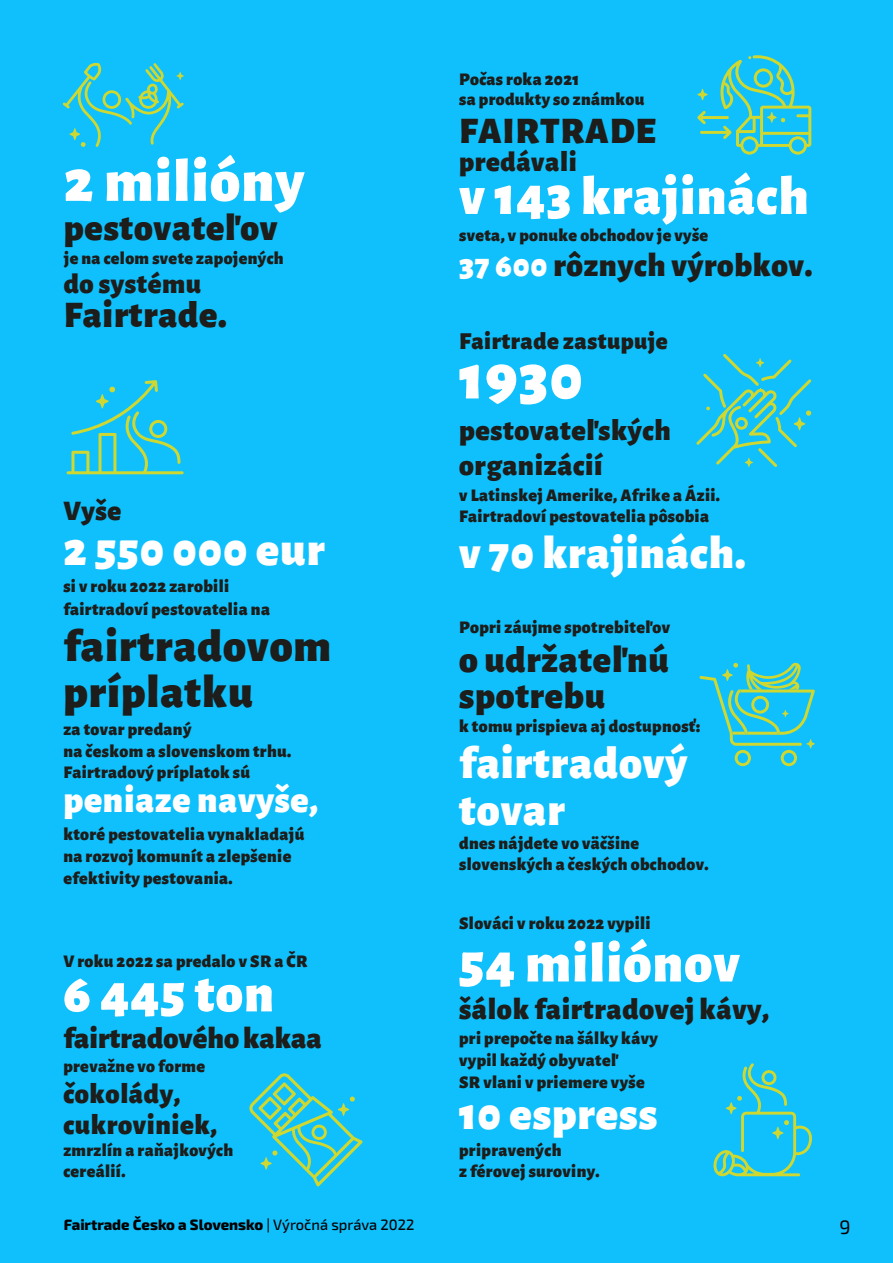
<style>
.page{position:relative;width:893px;height:1263px;background:#0fc0fc}
.page>*{position:absolute;margin:0;border:0;box-sizing:border-box;transform-origin:0 0}
.t1{font:900 64.95px "Alegreya Sans";color:#fff}
.t2{font:900 60.6px "Alegreya Sans";letter-spacing:.02em;color:#fff}
.t3{font:900 56.4px "Alegreya Sans";letter-spacing:.02em;color:#fff}
.t4{font:900 54.9px "Alegreya Sans";letter-spacing:.02em;color:#fff}
.t5{font:900 47.7px "Alegreya Sans";letter-spacing:.02em;color:#fff}
.t6{font:900 46.2px/46.2px "Alegreya Sans";letter-spacing:.02em;color:#fff}
.t7{font:900 46.2px/46.2px "Alegreya Sans";letter-spacing:.02em;color:#1d1d1b}
.t8{font:900 37.8px/36.2px "Alegreya Sans";letter-spacing:.02em;color:#1d1d1b}
.t9{font:900 37.5px "Alegreya Sans";letter-spacing:.02em;color:#fff}
.t10{font:900 33.15px "Alegreya Sans";letter-spacing:.02em;color:#1d1d1b}
.t11{font:900 30.3px "Alegreya Sans";letter-spacing:.02em;color:#1d1d1b}
.t12{font:900 30.3px "Alegreya Sans";color:#1d1d1b}
.t13{font:900 29.85px/34.5px "Alegreya Sans";letter-spacing:.02em;color:#1d1d1b}
.t14{font:900 28.5px/30.9px "Alegreya Sans";letter-spacing:.02em;color:#1d1d1b}
.t15{font:900 24.6px "Alegreya Sans";letter-spacing:.02em;color:#1d1d1b}
.t16{font:19.5px "Exo 2";color:#000}
.t17{font:900 17.85px/22.4px "Alegreya Sans";letter-spacing:.02em;color:#1d1d1b}
.t18{font:800 15px "Exo 2";color:#000}
.s1{font-weight:500}
.s2{color:#fff}
</style>
<div class="page">
<svg style="left:63px;top:63px;width:121px;height:84px"></svg>
<svg style="left:699px;top:662px;width:116px;height:104px"></svg>
<svg style="left:713px;top:1063px;width:99px;height:113px"></svg>
<svg style="left:249px;top:1073px;width:113px;height:113px"></svg>
<svg style="left:697px;top:55px;width:114px;height:100px"></svg>
<svg style="left:67px;top:380px;width:117px;height:94px"></svg>
<svg style="left:696px;top:354px;width:115px;height:113px"></svg>
<h2 class="t2" style="left:64px;top:133px;width:242px">2 milióny</h2>
<h3 class="t8" style="left:64px;top:206px;width:215px">pestovateľov</h3>
<p class="t17" style="left:64px;top:246px;width:221px">je na celom svete zapojených</p>
<h3 class="t14" style="left:64px;top:266px;width:139px">do systému</h3>
<h3 class="t8" style="left:64px;top:294px;width:164px">Fairtrade.</h3>
<h3 class="t14" style="left:63px;top:493px;width:59px">Vyše</h3>
<h3 class="t5" style="left:63px;top:511px;width:263px">2 550 000 eur</h3>
<p class="t17" style="left:63px;top:574px;width:208px">si v roku 2022 zarobili fairtradoví pestovatelia na</p>
<h3 class="t7" style="left:63px;top:619px;width:269px">fairtradovom príplatku</h3>
<p class="t17" style="left:63px;top:716px;width:229px">za tovar predaný<br>na českom a slovenskom trhu.</p>
<p class="t17" style="left:63px;top:759px;width:188px">Fairtradový príplatok sú</p>
<h3 class="t9" style="left:63px;top:770px;width:256px">peniaze navyše,</h3>
<p class="t17" style="left:63px;top:821px;width:242px">ktoré pestovatelia vynakladajú na rozvoj komunít a zlepšenie efektivity pestovania.</p>
<p class="t17" style="left:63px;top:948px;width:246px">V roku 2022 sa predalo v SR a ČR</p>
<h3 class="t4" style="left:63px;top:949px;width:212px">6 445 ton</h3>
<h3 class="t12" style="left:63px;top:1013px;width:260px">fairtradového kakaa</h3>
<p class="t17" style="left:63px;top:1053px;width:143px">prevažne vo forme</p>
<h3 class="t14" style="left:63px;top:1076px;width:155px">čokolády, cukroviniek,</h3>
<p class="t17" style="left:63px;top:1139px;width:171px;line-height:20.5px">zmrzlín a raňajkových cereálií.</p>
<p class="t18" style="left:64px;top:1215px;width:352px">Fairtrade Česko a Slovensko <span class="s1">| Výročná správa 2022</span></p>
<p class="t17" style="left:459px;top:67px;width:187px;line-height:20.5px">Počas roka 2021<br>sa produkty so známkou</p>
<h3 class="t8" style="left:459px;top:110px;width:198px">FAIRTRADE</h3>
<h3 class="t14" style="left:459px;top:143px;width:119px">predávali</h3>
<h3 class="t4" style="left:459px;top:152px;width:351px">v 143 krajinách</h3>
<p class="t17" style="left:459px;top:223px;width:251px">sveta, v ponuke obchodov je vyše</p>
<h3 class="t10" style="left:459px;top:239px;width:355px"><span class="s2">37 600</span> rôznych výrobkov.</h3>
<h3 class="t15" style="left:459px;top:322px;width:210px">Fairtrade zastupuje</h3>
<h1 class="t1" style="left:459px;top:325px;width:125px">1930</h1>
<h3 class="t13" style="left:459px;top:411px;width:213px">pestovateľských organizácií</h3>
<p class="t17" style="left:459px;top:483px;width:262px;line-height:20.5px">v Latinskej Amerike, Afrike a Ázii.<br>Fairtradoví pestovatelia pôsobia</p>
<h3 class="t6" style="left:459px;top:526px;width:288px">v 70 krajinách.</h3>
<p class="t17" style="left:459px;top:615px;width:213px">Popri záujme spotrebiteľov</p>
<h3 class="t8" style="left:459px;top:638px;width:211px">o udržateľnú spotrebu</h3>
<p class="t17" style="left:459px;top:714px;width:243px">k tomu prispieva aj dostupnosť:</p>
<h3 class="t6" style="left:459px;top:736px;width:230px">fairtradový tovar</h3>
<p class="t17" style="left:459px;top:831px;width:251px;line-height:20.5px">dnes nájdete vo väčšine slovenských a českých obchodov.</p>
<p class="t17" style="left:459px;top:911px;width:193px">Slováci v roku 2022 vypili</p>
<h3 class="t3" style="left:459px;top:918px;width:282px">54 miliónov</h3>
<h3 class="t11" style="left:459px;top:985px;width:311px">šálok fairtradovej kávy,</h3>
<p class="t17" style="left:459px;top:1025px;width:200px">pri prepočte na šálky kávy vypil každý obyvateľ<br>SR vlani v priemere vyše</p>
<h3 class="t6" style="left:459px;top:1086px;width:200px">10 espress</h3>
<p class="t17" style="left:459px;top:1138px;width:142px;line-height:20.5px">pripravených<br>z férovej suroviny.</p>
<p class="t16" style="left:839px;top:1214px;width:13px">9</p>
</div>
